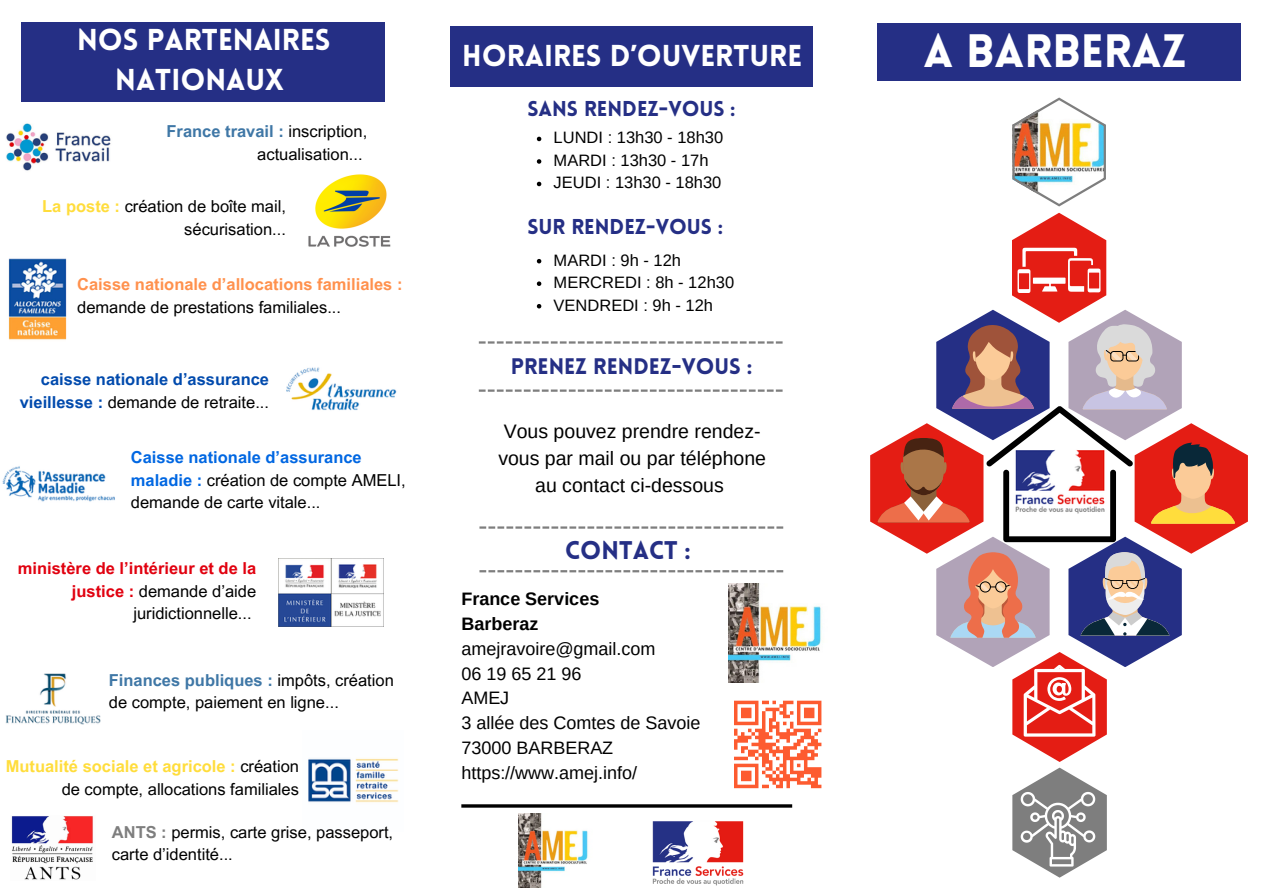
<style>
.page{position:relative;width:1263px;height:894px;background:#fff}
.page>*{position:absolute;margin:0;border:0;box-sizing:border-box;transform-origin:0 0}
.t1{font:900 45.75px "Lovelo";color:#fff}
.t2{font:900 29.55px/40.5px "Lovelo";color:#fff;text-align:center}
.t3{font:900 25.05px "Lovelo";color:#252f85}
.t4{font:900 22.05px "Lovelo";color:#252f85}
.t5{font:900 21px "Lovelo";color:#252f85}
.t6{font:19.5px/27px "Arimo";color:#000;text-align:center}
.t7{font:18px/24.8px "Arimo";color:#000}
.t8{font:16.5px/22.5px "Arial MT Pro";color:#000;text-align:right}
.t9{font:16.5px "Arimo";color:#000}
.t10{font:700 16.5px/22.5px "Arial MT Pro";color:#ff914d}
.t11{font:700 16.5px/22.5px "Arial MT Pro";color:#e1000f;text-align:right}
.t12{font:700 16.5px/22.5px "Arial MT Pro";color:#004aad;text-align:right}
.s1{font-weight:700;color:#3f77a6}
.s2{font-weight:700;color:#ffdd3c}
.s3{font-weight:400;color:#000}
.s4{font-weight:700;color:#0067e2}
.s5{font-weight:700;color:#7e7e7e}
.s6{font-weight:700}
</style>
<div class="page">
<svg style="left:1012px;top:767px;width:95px;height:110px"></svg>
<hr style="left:461px;top:804px;width:331px;height:3px;background:#000">
<div style="left:450px;top:26px;width:362px;height:60px;background:#252f85"></div>
<img style="left:308px;top:174px;width:83px;height:73px">
<img style="left:8px;top:258px;width:59px;height:82px">
<img style="left:286px;top:367px;width:111px;height:44px">
<img style="left:2px;top:466px;width:113px;height:36px">
<img style="left:279px;top:558px;width:104px;height:68px">
<img style="left:6px;top:673px;width:95px;height:51px">
<img style="left:308px;top:758px;width:91px;height:45px">
<div style="left:877px;top:24px;width:363px;height:57px;background:#252f85"></div>
<div style="left:21px;top:22px;width:363px;height:80px;background:#252f85"></div>
<svg style="left:734px;top:700px;width:87px;height:88px"></svg>
<hr style="left:811px;top:784px;width:10px;height:4px;background:#fd5b30">
<img style="left:728px;top:583px;width:94px;height:99px">
<svg style="left:479px;top:570px;width:304px;height:2px"></svg>
<svg style="left:479px;top:526px;width:304px;height:2px"></svg>
<svg style="left:479px;top:341px;width:304px;height:2px"></svg>
<svg style="left:479px;top:389px;width:304px;height:2px"></svg>
<svg style="left:870px;top:213px;width:378px;height:548px"></svg>
<img style="left:1012px;top:97px;width:94px;height:109px">
<img style="left:6px;top:123px;width:105px;height:48px">
<img style="left:11px;top:816px;width:82px;height:64px">
<img style="left:652px;top:821px;width:92px;height:65px">
<img style="left:519px;top:813px;width:69px;height:74px">
<svg style="left:537px;top:137px;width:4px;height:4px"></svg>
<svg style="left:537px;top:159px;width:4px;height:5px"></svg>
<svg style="left:537px;top:182px;width:4px;height:4px"></svg>
<svg style="left:537px;top:259px;width:4px;height:4px"></svg>
<svg style="left:537px;top:281px;width:4px;height:5px"></svg>
<svg style="left:537px;top:304px;width:4px;height:4px"></svg>
<p class="t2" style="left:77px;top:22px;width:255px">NOS PARTENAIRES<br>NATIONAUX</p>
<p class="t8" style="left:167px;top:122px;width:202px"><span class="s1">France travail :</span> inscription, actualisation...</p>
<h5 class="t8" style="left:42px;top:197px;width:245px"><span class="s2">La poste :</span> création de boîte mail, sécurisation...</h5>
<h6 class="t10" style="left:77px;top:275px;width:327px">Caisse nationale d’allocations familiales : <span class="s3">demande de prestations familiales...</span></h6>
<h3 class="t12" style="left:20px;top:370px;width:251px">caisse nationale d’assurance vieillesse : <span class="s3">demande de retraite...</span></h3>
<h6 class="t8" style="left:131px;top:448px;width:276px;text-align:left"><span class="s4">Caisse nationale d’assurance maladie :</span> création de compte AMELI, demande de carte vitale...</h6>
<p class="t11" style="left:18px;top:559px;width:240px">ministère de l’intérieur et de la justice : <span class="s3">demande d’aide juridictionnelle...</span></p>
<p class="t8" style="left:109px;top:670px;width:286px;text-align:left"><span class="s1">Finances publiques :</span> impôts, création de compte, paiement en ligne...</p>
<p class="t8" style="left:6px;top:757px;width:295px"><span class="s2">Mutualité sociale et agricole :</span> création de compte, allocations familiales</p>
<p class="t8" style="left:112px;top:822px;width:283px;text-align:left"><span class="s5">ANTS :</span> permis, carte grise, passeport, carte d’identité...</p>
<p class="t2" style="left:462px;top:39px;width:342px">HORAIRES D’OUVERTURE</p>
<p class="t1" style="left:923px;top:33px;width:264px">A BARBERAZ</p>
<h1 class="t5" style="left:527px;top:100px;width:210px">SANS RENDEZ-VOUS :</h1>
<p class="t9" style="left:554px;top:128px;width:171px">LUNDI : 13h30 - 18h30</p>
<p class="t9" style="left:554px;top:151px;width:156px">MARDI : 13h30 - 17h</p>
<h2 class="t9" style="left:554px;top:173px;width:169px">JEUDI : 13h30 - 18h30</h2>
<p class="t5" style="left:527px;top:218px;width:197px">SUR RENDEZ-VOUS :</p>
<h5 class="t9" style="left:554px;top:251px;width:129px">MARDI : 9h - 12h</h5>
<p class="t9" style="left:554px;top:273px;width:182px">MERCREDI : 8h - 12h30</p>
<p class="t9" style="left:554px;top:296px;width:161px">VENDREDI : 9h - 12h</p>
<p class="t4" style="left:511px;top:357px;width:243px">PRENEZ RENDEZ-VOUS :</p>
<p class="t6" style="left:498px;top:418px;width:269px">Vous pouvez prendre rendez&shy;vous par mail ou par téléphone au contact ci-dessous</p>
<h4 class="t3" style="left:565px;top:540px;width:127px">CONTACT :</h4>
<p class="t7" style="left:461px;top:586px;width:240px"><span class="s6">France Services<br>Barberaz </span>amejravoire@gmail.com<br>06 19 65 21 96<br>AMEJ<br>3 allée des Comtes de Savoie<br>73000 BARBERAZ https://www.amej.info/</p>
</div>
